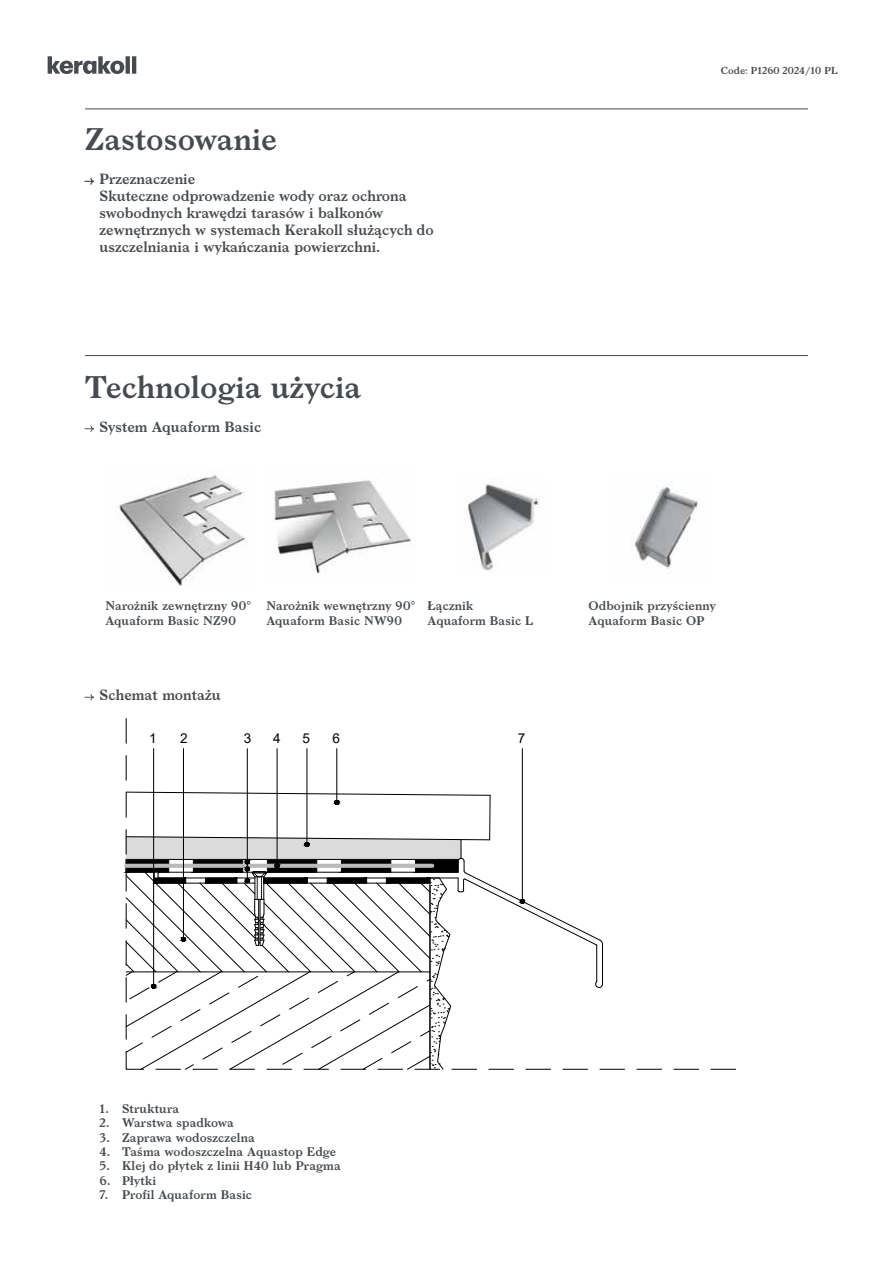
<style>
.page{position:relative;width:893px;height:1263px;background:#fff}
.page>*{position:absolute;margin:0;border:0;box-sizing:border-box;transform-origin:0 0}
.t1{font:600 30px "Larish Neue";color:#474b4f}
.t2{font:600 14.25px/17.1px "Larish Neue";color:#474b4f}
.t3{font:13.5px "Arial";color:#000}
.t4{font:600 12px/14.4px "Larish Neue";letter-spacing:.01em;color:#474b4f}
.t5{font:600 9.75px "Larish Neue";color:#474b4f}
</style>
<div class="page">
<svg style="left:48px;top:56px;width:88px;height:18px"></svg>
<hr style="left:85px;top:355px;width:723px;height:1px;background:#474b4f">
<hr style="left:85px;top:108px;width:723px;height:1px;background:#474b4f">
<svg style="left:85px;top:178px;width:9px;height:6px"></svg>
<svg style="left:85px;top:426px;width:9px;height:6px"></svg>
<svg style="left:85px;top:694px;width:9px;height:6px"></svg>
<img style="left:117px;top:475px;width:129px;height:111px">
<img style="left:274px;top:480px;width:140px;height:94px">
<img style="left:465px;top:482px;width:75px;height:89px">
<img style="left:634px;top:482px;width:64px;height:87px">
<hr style="left:489px;top:795px;width:1px;height:45px;background:#000">
<svg style="left:711px;top:1069px;width:25px;height:1px"></svg>
<svg style="left:674px;top:1069px;width:25px;height:1px"></svg>
<svg style="left:637px;top:1069px;width:25px;height:1px"></svg>
<svg style="left:126px;top:755px;width:1px;height:25px"></svg>
<svg style="left:126px;top:718px;width:1px;height:25px"></svg>
<hr style="left:153px;top:749px;width:1px;height:237px;background:#000">
<hr style="left:183px;top:749px;width:1px;height:190px;background:#000">
<hr style="left:247px;top:749px;width:1px;height:130px;background:#000">
<hr style="left:277px;top:749px;width:1px;height:117px;background:#000">
<hr style="left:306px;top:749px;width:1px;height:95px;background:#000">
<svg style="left:125px;top:829px;width:500px;height:241px"></svg>
<hr style="left:522px;top:749px;width:1px;height:152px;background:#000">
<svg style="left:125px;top:791px;width:366px;height:26px"></svg>
<hr style="left:336px;top:749px;width:1px;height:53px;background:#000">
<h1 class="t1" style="left:85px;top:116px;width:194px">Zastosowanie</h1>
<p class="t2" style="left:99px;top:169px;width:336px">Przeznaczenie<br>Skuteczne odprowadzenie wody oraz ochrona swobodnych krawędzi tarasów i balkonów zewnętrznych w systemach Kerakoll służących do uszczelniania i wykańczania powierzchni.</p>
<h1 class="t1" style="left:85px;top:364px;width:278px">Technologia użycia</h1>
<p class="t2" style="left:99px;top:417px;width:163px">System Aquaform Basic</p>
<p class="t5" style="left:721px;top:63px;width:118px">Code: P1260 2024/10 PL</p>
<p class="t4" style="left:105px;top:598px;width:147px">Narożnik zewnętrzny 90°<br>Aquaform Basic NZ90</p>
<p class="t4" style="left:267px;top:598px;width:150px">Narożnik wewnętrzny 90°<br>Aquaform Basic NW90</p>
<p class="t4" style="left:428px;top:598px;width:107px">Łącznik<br>Aquaform Basic L</p>
<p class="t4" style="left:589px;top:598px;width:129px">Odbojnik przyścienny<br>Aquaform Basic OP</p>
<p class="t2" style="left:99px;top:685px;width:123px">Schemat montażu</p>
<p class="t3" style="left:149px;top:729px;width:9px">1</p>
<p class="t3" style="left:180px;top:729px;width:9px">2</p>
<p class="t3" style="left:244px;top:729px;width:9px">3</p>
<p class="t3" style="left:273px;top:729px;width:9px">4</p>
<p class="t3" style="left:302px;top:729px;width:9px">5</p>
<p class="t3" style="left:332px;top:729px;width:9px">6</p>
<p class="t3" style="left:518px;top:729px;width:9px">7</p>
<p class="t4" style="left:99px;top:1100px;width:81px">1. Struktura</p>
<p class="t4" style="left:99px;top:1115px;width:136px">2. Warstwa spadkowa</p>
<p class="t4" style="left:99px;top:1129px;width:157px">3. Zaprawa wodoszczelna</p>
<p class="t4" style="left:99px;top:1143px;width:238px">4. Taśma wodoszczelna Aquastop Edge</p>
<p class="t4" style="left:99px;top:1158px;width:243px">5. Klej do płytek z linii H40 lub Pragma</p>
<p class="t4" style="left:99px;top:1172px;width:58px">6. Płytki</p>
<p class="t4" style="left:99px;top:1187px;width:154px">7. Profil Aquaform Basic</p>
</div>
